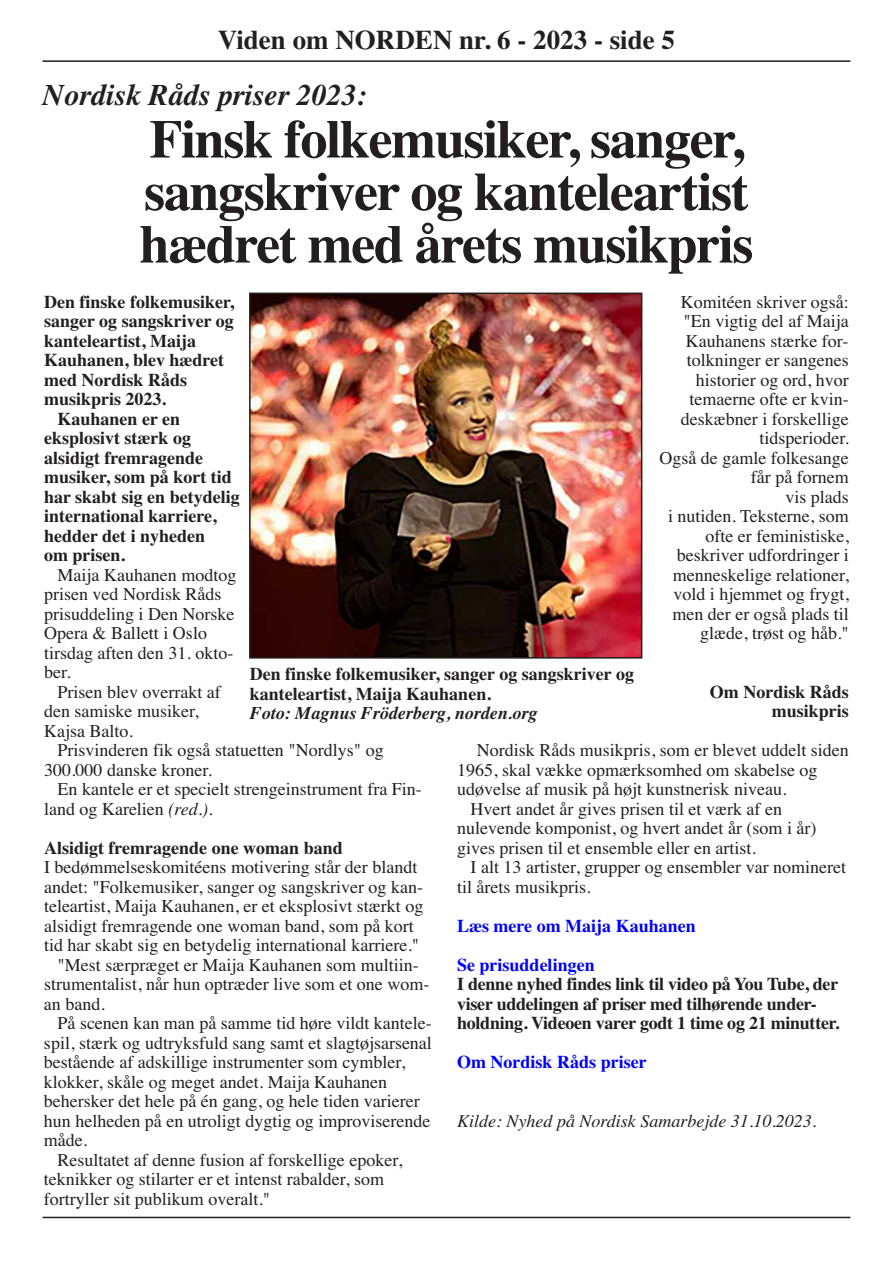
<style>
.page{position:relative;width:893px;height:1263px;background:#fff}
.page>*{position:absolute;margin:0;border:0;box-sizing:border-box;transform-origin:0 0}
.t1{font:700 54px/52.5px "Times";letter-spacing:-.025em;color:#231f20}
.t2{font:italic 700 30px "Times";color:#231f20}
.t3{font:700 27px "Times";color:#231f20}
.t4{font:18px/19.5px "Times";color:#231f20}
.t5{font:700 18px/19.5px "Times";color:#231f20}
.t6{font:700 18px/39px "Times";color:#00f}
.t7{font:italic 18px "Times";color:#231f20}
.t8{font:italic 700 18px "Times";color:#231f20}
.s1{font-style:italic}
</style>
<div class="page">
<hr style="left:43px;top:60px;width:807px;height:2px;background:#231f20">
<img style="left:252px;top:296px;width:387px;height:360px">
<div style="left:249px;top:293px;width:393px;height:366px;border:2px solid #231f20"></div>
<hr style="left:43px;top:1217px;width:807px;height:1px;background:#231f20">
<h3 class="t3" style="left:218px;top:24px;width:459px">Viden om NORDEN nr. 6 - 2023 - side 5</h3>
<h2 class="t2" style="left:43px;top:77px;width:326px">Nordisk Råds priser 2023:</h2>
<h1 class="t1" style="left:140px;top:113px;width:615px">Finsk folkemusiker, sanger, sangskriver og kanteleartist hædret med årets musikpris</h1>
<p class="t4" style="left:659px;top:292px;width:191px;text-align:right">Komitéen skriver også: "En vigtig del af Maija<br>Kauhanens stærke for&shy;tolkninger er sangenes historier og ord, hvor temaerne ofte er kvin&shy;deskæbner i forskellige tidsperioder.<br>Også de gamle folkesange får på fornem<br>vis plads<br>i nutiden. Teksterne, som ofte er feministiske, beskriver udfordringer i menneskelige relationer, vold i hjemmet og frygt, men der er også plads til glæde, trøst og håb."</p>
<p class="t5" style="left:44px;top:292px;width:191px">Den finske folkemusiker,</p>
<p class="t5" style="left:44px;top:311px;width:191px">sanger og sangskriver og</p>
<p class="t5" style="left:44px;top:331px;width:153px">kanteleartist, Maija</p>
<p class="t5" style="left:44px;top:350px;width:182px">Kauhanen, blev hædret</p>
<p class="t5" style="left:44px;top:370px;width:145px">med Nordisk Råds</p>
<p class="t5" style="left:44px;top:389px;width:124px">musikpris 2023.</p>
<p class="t5" style="left:58px;top:409px;width:124px">Kauhanen er en</p>
<p class="t5" style="left:44px;top:428px;width:149px">eksplosivt stærk og</p>
<p class="t5" style="left:44px;top:448px;width:161px">alsidigt fremragende</p>
<p class="t5" style="left:44px;top:467px;width:189px">musiker, som på kort tid</p>
<p class="t5" style="left:44px;top:487px;width:197px">har skabt sig en betydelig</p>
<p class="t5" style="left:44px;top:506px;width:174px">international karriere,</p>
<p class="t5" style="left:44px;top:526px;width:163px">hedder det i nyheden</p>
<p class="t5" style="left:44px;top:545px;width:83px">om prisen.</p>
<p class="t4" style="left:44px;top:565px;width:194px;text-indent:14px">Maija Kauhanen modtog prisen ved Nordisk Råds prisuddeling i Den Norske<br>Opera &amp; Ballett i Oslo tirsdag aften den 31. okto&shy;ber.</p>
<p class="t4" style="left:44px;top:682px;width:178px;text-indent:14px">Prisen blev overrakt af den samiske musiker,<br>Kajsa Balto.</p>
<p class="t4" style="left:44px;top:740px;width:341px;text-indent:14px">Prisvinderen fik også statuetten "Nordlys" og<br>300.000 danske kroner.</p>
<p class="t4" style="left:44px;top:779px;width:379px;text-indent:14px">En kantele er et specielt strengeinstrument fra Fin&shy;land og Karelien <span class="s1">(red.)</span>.</p>
<p class="t5" style="left:44px;top:838px;width:300px">Alsidigt fremragende one woman band</p>
<p class="t4" style="left:44px;top:857px;width:375px">I bedømmelseskomitéens motivering står der blandt</p>
<p class="t4" style="left:44px;top:877px;width:381px">andet: "Folkemusiker, sanger og sangskriver og kan-</p>
<p class="t4" style="left:44px;top:896px;width:381px">teleartist, Maija Kauhanen, er et eksplosivt stærkt og</p>
<p class="t4" style="left:44px;top:916px;width:371px">alsidigt fremragende one woman band, som på kort</p>
<p class="t4" style="left:44px;top:935px;width:377px">tid har skabt sig en betydelig international karriere."</p>
<p class="t4" style="left:58px;top:955px;width:363px">"Mest særpræget er Maija Kauhanen som multiin-</p>
<p class="t4" style="left:44px;top:974px;width:387px">strumentalist, når hun optræder live som et one wom-</p>
<p class="t4" style="left:44px;top:994px;width:62px">an band.</p>
<p class="t4" style="left:57px;top:1013px;width:376px">På scenen kan man på samme tid høre vildt kantele-</p>
<p class="t4" style="left:44px;top:1033px;width:389px">spil, stærk og udtryksfuld sang samt et slagtøjsarsenal</p>
<p class="t4" style="left:44px;top:1052px;width:363px">bestående af adskillige instrumenter som cymbler,</p>
<p class="t4" style="left:44px;top:1072px;width:345px">klokker, skåle og meget andet. Maija Kauhanen</p>
<p class="t4" style="left:44px;top:1091px;width:377px">behersker det hele på én gang, og hele tiden varierer</p>
<p class="t4" style="left:44px;top:1111px;width:388px">hun helheden på en utroligt dygtig og improviserende</p>
<p class="t4" style="left:44px;top:1130px;width:45px">måde.</p>
<p class="t4" style="left:57px;top:1150px;width:346px">Resultatet af denne fusion af forskellige epoker,</p>
<p class="t4" style="left:44px;top:1169px;width:342px">teknikker og stilarter er et intenst rabalder, som</p>
<p class="t4" style="left:44px;top:1189px;width:228px">fortryller sit publikum overalt."</p>
<p class="t5" style="left:250px;top:664px;width:386px">Den finske folkemusiker, sanger og sangskriver og kanteleartist, Maija Kauhanen.</p>
<p class="t8" style="left:250px;top:703px;width:289px">Foto: Magnus Fröderberg, norden.org</p>
<p class="t5" style="left:710px;top:682px;width:141px;text-align:right">Om Nordisk Råds musikpris</p>
<p class="t4" style="left:477px;top:740px;width:373px">Nordisk Råds musikpris, som er blevet uddelt siden</p>
<p class="t4" style="left:457px;top:760px;width:362px">1965, skal vække opmærksomhed om skabelse og</p>
<p class="t4" style="left:457px;top:779px;width:331px">udøvelse af musik på højt kunstnerisk niveau.</p>
<p class="t4" style="left:471px;top:799px;width:313px">Hvert andet år gives prisen til et værk af en</p>
<p class="t4" style="left:457px;top:818px;width:361px">nulevende komponist, og hvert andet år (som i år)</p>
<p class="t4" style="left:457px;top:838px;width:300px">gives prisen til et ensemble eller en artist.</p>
<p class="t4" style="left:471px;top:857px;width:377px">I alt 13 artister, grupper og ensembler var nomineret</p>
<p class="t4" style="left:457px;top:877px;width:135px">til årets musikpris.</p>
<p class="t6" style="left:457px;top:906px;width:240px">Læs mere om Maija Kauhanen<br>Se prisuddelingen</p>
<p class="t5" style="left:457px;top:974px;width:384px">I denne nyhed findes link til video på You Tube, der viser uddelingen af priser med tilhørende under&shy;holdning. Videoen varer godt 1 time og 21 minutter.</p>
<p class="t6" style="left:457px;top:1042px;width:191px">Om Nordisk Råds priser</p>
<p class="t7" style="left:457px;top:1110px;width:361px">Kilde: Nyhed på Nordisk Samarbejde 31.10.2023.</p>
</div>
